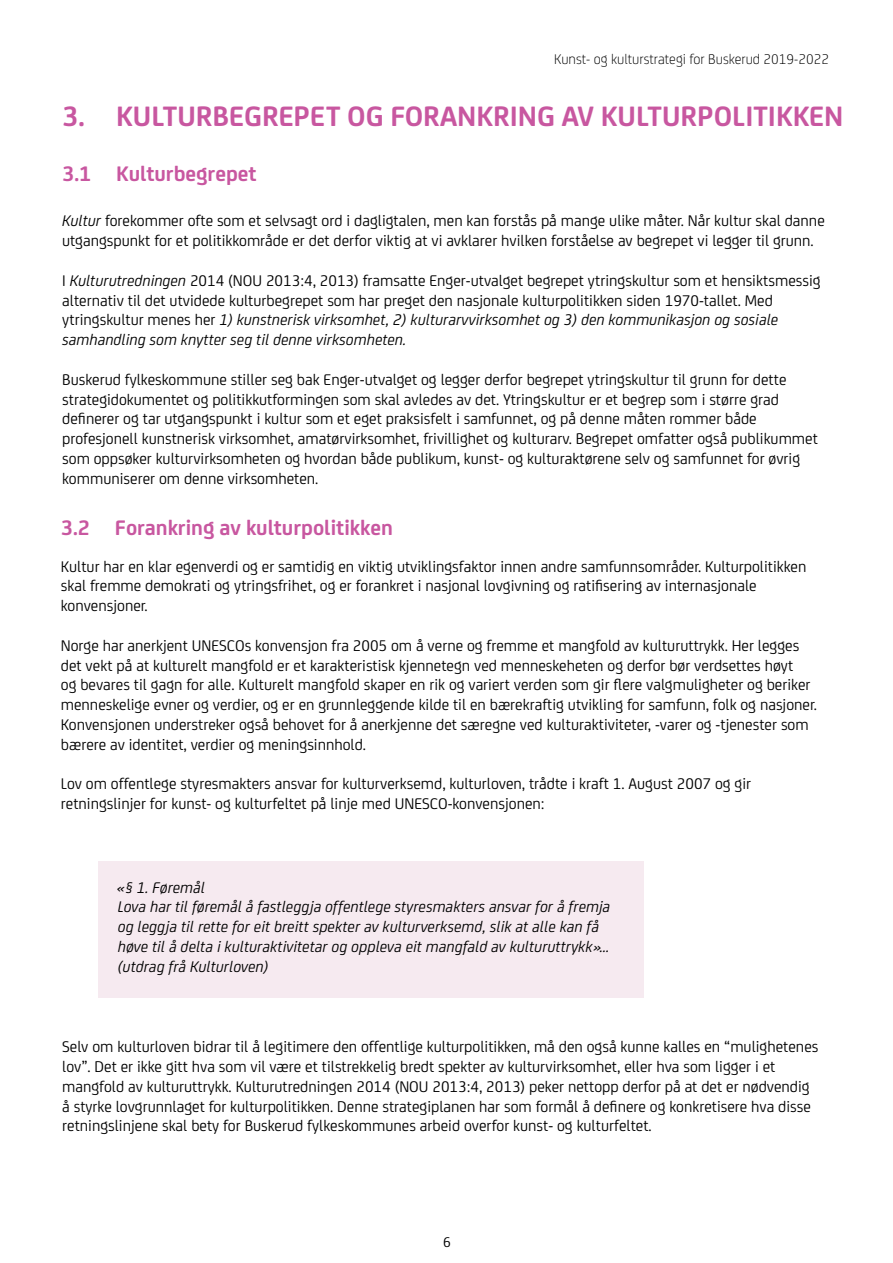
<style>
.page{position:relative;width:893px;height:1263px;background:#fff}
.page>*{position:absolute;margin:0;border:0;box-sizing:border-box;transform-origin:0 0}
.t1{font:700 30px "FS Joey";color:#c857a0}
.t2{font:700 22.5px "FS Joey";color:#c857a0}
.t3{font:16.5px/19.8px "FS Joey";color:#000}
.t4{font:italic 16.5px/19.8px "FS Joey";color:#000}
.t5{font:300 15px "FS Joey";color:#000}
.t6{font:15px "FS Joey";color:#000}
.s1{font-style:italic}
</style>
<div class="page">
<div style="left:98px;top:861px;width:545px;height:136px;background:#f6eaf0"></div>
<p class="t5" style="left:554px;top:48px;width:276px">Kunst- og kulturstrategi for Buskerud 2019-2022</p>
<h1 class="t1" style="left:62px;top:93px;width:783px">3. KULTURBEGREPET OG FORANKRING AV KULTURPOLITIKKEN</h1>
<h2 class="t2" style="left:62px;top:156px;width:196px">3.1 Kulturbegrepet</h2>
<p class="t3" style="left:62px;top:210px;width:764px"><span class="s1">Kultur</span> forekommer ofte som et selvsagt ord i dagligtalen, men kan forstås på mange ulike måter. Når kultur skal danne utgangspunkt for et politikkområde er det derfor viktig at vi avklarer hvilken forståelse av begrepet vi legger til grunn.</p>
<p class="t3" style="left:62px;top:269px;width:760px">I <span class="s1">Kulturutredningen</span> 2014 (NOU 2013:4, 2013) framsatte Enger-utvalget begrepet ytringskultur som et hensiktsmessig alternativ til det utvidede kulturbegrepet som har preget den nasjonale kulturpolitikken siden 1970-tallet. Med ytringskultur menes her <span class="s1">1) kunstnerisk virksomhet, 2) kulturarvvirksomhet og 3) den kommunikasjon og sosiale samhandling som knytter seg til denne virksomheten.</span></p>
<p class="t3" style="left:62px;top:368px;width:757px">Buskerud fylkeskommune stiller seg bak Enger-utvalget og legger derfor begrepet ytringskultur til grunn for dette strategidokumentet og politikkutformingen som skal avledes av det. Ytringskultur er et begrep som i større grad definerer og tar utgangspunkt i kultur som et eget praksisfelt i samfunnet, og på denne måten rommer både profesjonell kunstnerisk virksomhet, amatørvirksomhet, frivillighet og kulturarv. Begrepet omfatter også publikummet som oppsøker kulturvirksomheten og hvordan både publikum, kunst- og kulturaktørene selv og samfunnet for øvrig kommuniserer om denne virksomheten.</p>
<h2 class="t2" style="left:61px;top:511px;width:334px">3.2 Forankring av kulturpolitikken</h2>
<p class="t3" style="left:61px;top:555px;width:747px">Kultur har en klar egenverdi og er samtidig en viktig utviklingsfaktor innen andre samfunnsområder. Kulturpolitikken skal fremme demokrati og ytringsfrihet, og er forankret i nasjonal lovgivning og ratifisering av internasjonale konvensjoner.</p>
<p class="t3" style="left:61px;top:634px;width:758px">Norge har anerkjent UNESCOs konvensjon fra 2005 om å verne og fremme et mangfold av kulturuttrykk. Her legges det vekt på at kulturelt mangfold er et karakteristisk kjennetegn ved menneskeheten og derfor bør verdsettes høyt<br>og bevares til gagn for alle. Kulturelt mangfold skaper en rik og variert verden som gir flere valgmuligheter og beriker menneskelige evner og verdier, og er en grunnleggende kilde til en bærekraftig utvikling for samfunn, folk og nasjoner.<br>Konvensjonen understreker også behovet for å anerkjenne det særegne ved kulturaktiviteter, -varer og -tjenester som bærere av identitet, verdier og meningsinnhold.</p>
<p class="t3" style="left:61px;top:773px;width:692px">Lov om offentlege styresmakters ansvar for kulturverksemd, kulturloven, trådte i kraft 1. August 2007 og gir retningslinjer for kunst- og kulturfeltet på linje med UNESCO-konvensjonen:</p>
<p class="t4" style="left:118px;top:876px;width:494px">«§ 1. Føremål<br>Lova har til føremål å fastleggja offentlege styresmakters ansvar for å fremja og leggja til rette for eit breitt spekter av kulturverksemd, slik at alle kan få høve til å delta i kulturaktivitetar og oppleva eit mangfald av kulturuttrykk»… (utdrag frå Kulturloven)</p>
<p class="t3" style="left:62px;top:1036px;width:758px">Selv om kulturloven bidrar til å legitimere den offentlige kulturpolitikken, må den også kunne kalles en “mulighetenes lov”. Det er ikke gitt hva som vil være et tilstrekkelig bredt spekter av kulturvirksomhet, eller hva som ligger i et mangfold av kulturuttrykk. Kulturutredningen 2014 (NOU 2013:4, 2013) peker nettopp derfor på at det er nødvendig å styrke lovgrunnlaget for kulturpolitikken. Denne strategiplanen har som formål å definere og konkretisere hva disse retningslinjene skal bety for Buskerud fylkeskommunes arbeid overfor kunst- og kulturfeltet.</p>
<p class="t6" style="left:443px;top:1231px;width:9px">6</p>
</div>
